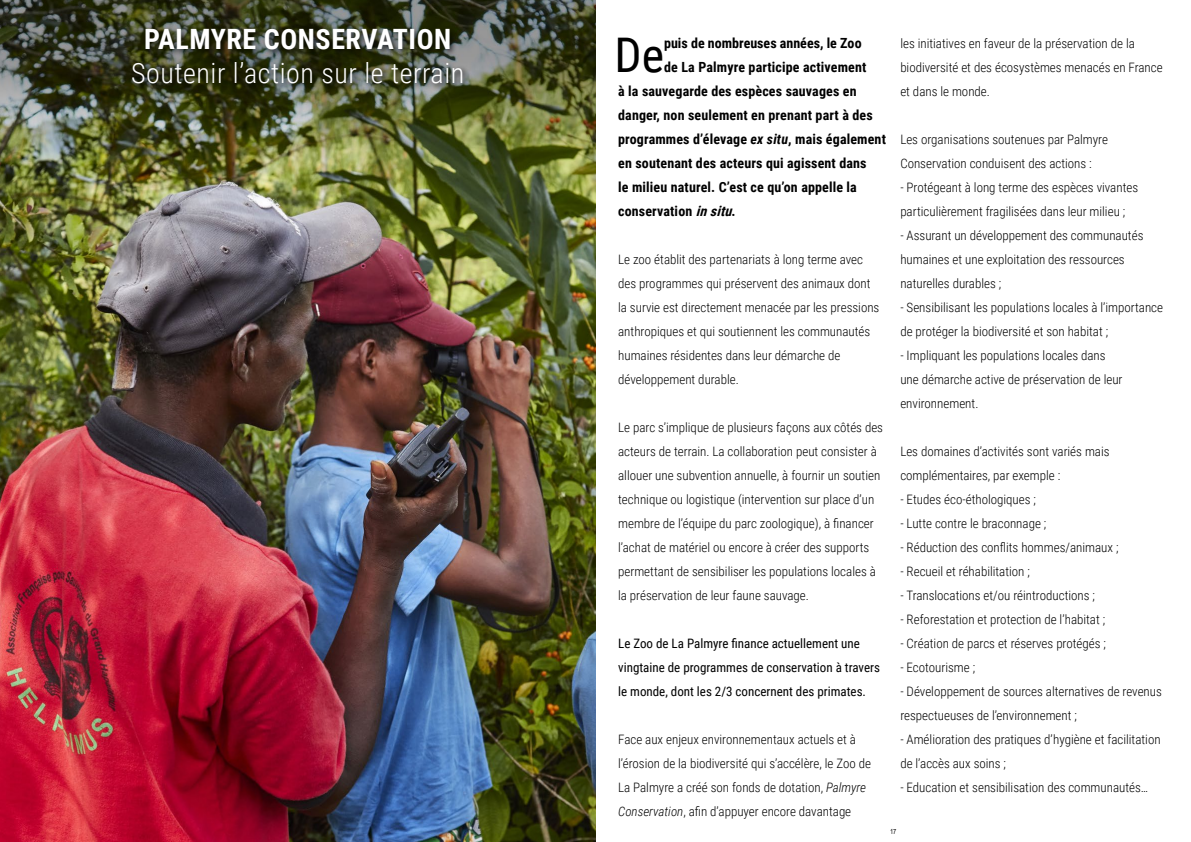
<style>
.page{position:relative;width:1191px;height:842px;background:#fff}
.page>*{position:absolute;margin:0;border:0;box-sizing:border-box;transform-origin:0 0}
.t1{font:47.8px "Roboto Condensed";color:#000}
.t2{font:300 28px "Roboto Condensed";letter-spacing:.02em;color:#fff}
.t3{font:700 28px "Roboto Condensed";letter-spacing:.02em;color:#fff}
.t4{font:700 14px "Roboto Condensed";letter-spacing:.01em;color:#000}
.t5{font:300 13px/24px "Roboto Condensed";color:#000}
.t6{font:13px/24px "Roboto Condensed";color:#000}
.t7{font:7px "Arial Narrow";color:#000}
.s1{font-style:italic}
</style>
<div class="page">
<img style="left:0;top:0;width:595px;height:842px">
<div style="left:142px;top:26px;width:315px;height:31px;background:#000;opacity:.75"></div>
<svg style="left:129px;top:59px;width:341px;height:32px;background:#3b4029"></svg>
<h2 class="t3" style="left:144px;top:20px;width:309px">PALMYRE CONSERVATION</h2>
<h2 class="t2" style="left:131px;top:54px;width:335px">Soutenir l’action sur le terrain</h2>
<h1 class="t1" style="left:614px;top:22px;width:51px">De</h1>
<p class="t4" style="left:664px;top:33px;width:199px">puis de nombreuses années, le Zoo</p>
<p class="t4" style="left:664px;top:57px;width:204px">de La Palmyre participe activement</p>
<p class="t4" style="left:618px;top:81px;width:240px">à la sauvegarde des espèces sauvages en</p>
<p class="t4" style="left:618px;top:105px;width:256px">danger, non seulement en prenant part à des</p>
<p class="t4" style="left:618px;top:129px;width:269px">programmes d’élevage <span class="s1">ex situ</span>, mais également</p>
<p class="t4" style="left:618px;top:153px;width:250px">en soutenant des acteurs qui agissent dans</p>
<p class="t4" style="left:618px;top:177px;width:240px">le milieu naturel. C’est ce qu’on appelle la</p>
<p class="t4" style="left:618px;top:201px;width:120px">conservation <span class="s1">insitu</span>.</p>
<p class="t5" style="left:618px;top:247px;width:263px">Le zoo établit des partenariats à long terme avec des programmes qui préservent des animaux dont la survie est directement menacée par les pressions anthropiques et qui soutiennent les communautés humaines résidentes dans leur démarche de développement durable.</p>
<p class="t5" style="left:618px;top:415px;width:266px">Le parc s’implique de plusieurs façons aux côtés des acteurs de terrain. La collaboration peut consister à allouer une subvention annuelle, à fournir un soutien technique ou logistique (intervention sur place d’un membre de l’équipe du parc zoologique), à financer l’achat de matériel ou encore à créer des supports permettant de sensibiliser les populations locales à la préservation de leur faune sauvage.</p>
<p class="t6" style="left:618px;top:631px;width:263px">Le Zoo de La Palmyre finance actuellement une vingtaine de programmes de conservation à travers le monde, dont les 2/3 concernent des primates.</p>
<p class="t5" style="left:618px;top:727px;width:254px">Face aux enjeux environnementaux actuels et à l’érosion de la biodiversité qui s’accélère, le Zoo de La Palmyre a créé son fonds de dotation, <span class="s1">Palmyre Conservation</span>, afin d’appuyer encore davantage</p>
<p class="t5" style="left:900px;top:31px;width:264px">les initiatives en faveur de la préservation de la biodiversité et des écosystèmes menacés en France et dans le monde.</p>
<p class="t5" style="left:900px;top:127px;width:209px">Les organisations soutenues par Palmyre<br>Conservation conduisent des actions :</p>
<p class="t5" style="left:900px;top:175px;width:239px">- Protégeant à long terme des espèces vivantes particulièrement fragilisées dans leur milieu ;</p>
<p class="t5" style="left:900px;top:223px;width:245px">- Assurant un développement des communautés humaines et une exploitation des ressources naturelles durables ;</p>
<p class="t5" style="left:900px;top:295px;width:264px">- Sensibilisant les populations locales à l’importance de protéger la biodiversité et son habitat ;</p>
<p class="t5" style="left:900px;top:343px;width:224px">- Impliquant les populations locales dans une démarche active de préservation de leur environnement.</p>
<p class="t5" style="left:900px;top:439px;width:211px">Les domaines d’activités sont variés mais complémentaires, par exemple :</p>
<p class="t5" style="left:900px;top:487px;width:137px">- Etudes éco-éthologiques ;</p>
<p class="t5" style="left:900px;top:511px;width:147px">- Lutte contre le braconnage ;</p>
<p class="t5" style="left:900px;top:535px;width:220px">- Réduction des conflits hommes/animaux ;</p>
<p class="t5" style="left:900px;top:559px;width:131px">- Recueil et réhabilitation ;</p>
<p class="t5" style="left:900px;top:583px;width:196px">- Translocations et/ou réintroductions ;</p>
<p class="t5" style="left:900px;top:607px;width:206px">- Reforestation et protection de l’habitat ;</p>
<p class="t5" style="left:900px;top:631px;width:207px">- Création de parcs et réserves protégés ;</p>
<p class="t5" style="left:900px;top:655px;width:76px">- Ecotourisme ;</p>
<p class="t5" style="left:900px;top:679px;width:263px">- Développement de sources alternatives de revenus respectueuses de l’environnement ;</p>
<p class="t5" style="left:900px;top:727px;width:262px">- Amélioration des pratiques d’hygiène et facilitation de l’accès aux soins ;</p>
<p class="t5" style="left:900px;top:775px;width:249px">- Education et sensibilisation des communautés…</p>
<p class="t7" style="left:890px;top:826px;width:8px">17</p>
</div>
